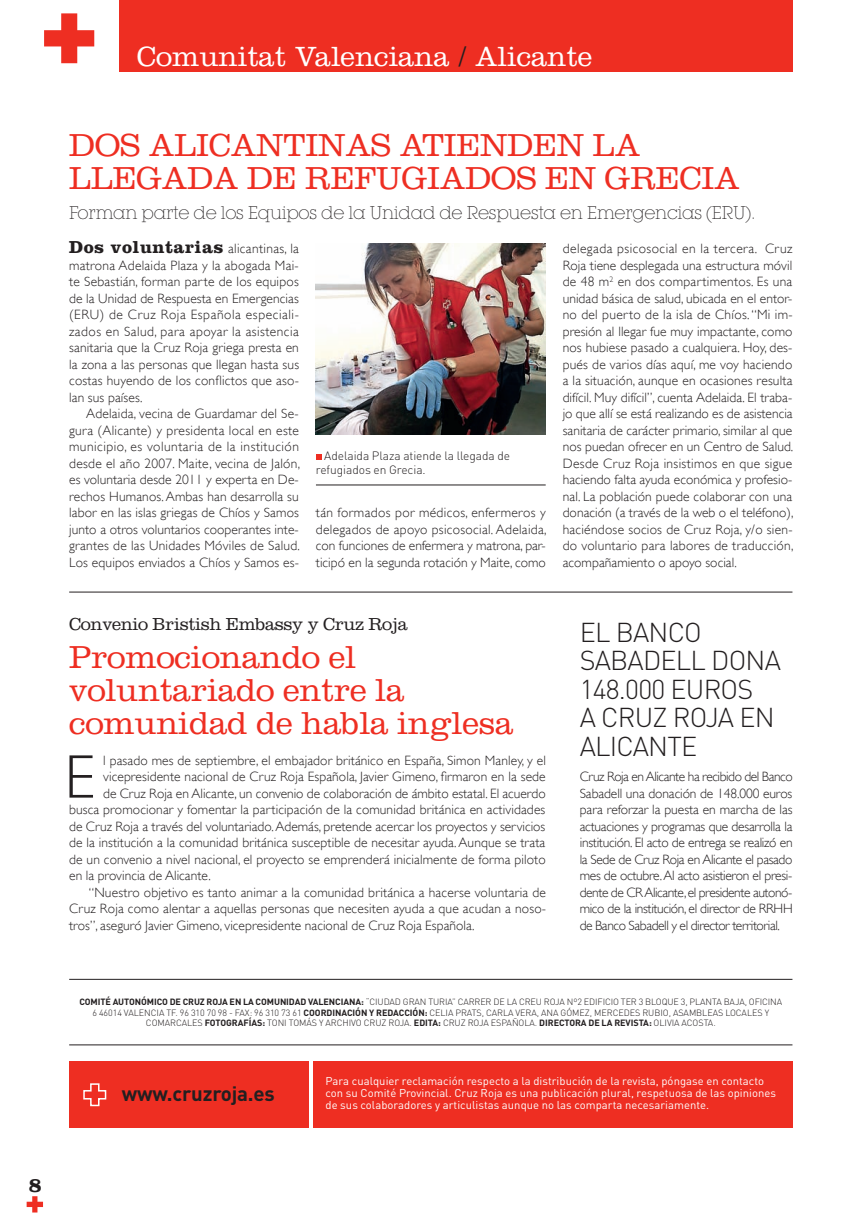
<style>
.page{position:relative;width:851px;height:1221px;background:#fff}
.page>*{position:absolute;margin:0;border:0;box-sizing:border-box;transform-origin:0 0}
.t1{font:300 61.95px "Gill Sans";color:#231f20}
.t2{font:300 33px/33px "Clarendon";letter-spacing:-.005em;color:#ee2e22}
.t3{font:300 28.8px "Clarendon";color:#fff}
.t4{font:300 27px/28.5px "DIN";letter-spacing:-.03em;color:#231f20}
.t5{font:700 21px "Clarendon";color:#231f20}
.t6{font:700 20.4px "DIN";letter-spacing:-.01em;color:#231f20}
.t7{font:300 18px "Lubalin Graph IT Cby BT Xtra";letter-spacing:-.015em;color:#231f20}
.t8{font:300 18px "Clarendon";letter-spacing:-.015em;color:#231f20}
.t9{font:700 18px "Clarendon";letter-spacing:.025em;color:#231f20}
.t10{font:300 13.5px/16.5px "Gill Sans";letter-spacing:.01em;color:#231f20;text-align:justify}
.t11{font:300 13.5px "Gill Sans";letter-spacing:.04em;color:#231f20}
.t12{font:300 13.5px "Gill Sans";letter-spacing:.035em;color:#231f20}
.t13{font:300 12px/14.2px "DIN";letter-spacing:-.005em;color:#231f20}
.t14{font:11.25px/12px "DIN";letter-spacing:.005em;color:#fff}
.t15{font:300 9px/10.5px "DIN";letter-spacing:-.005em;color:#231f20;text-align:center}
.s1{color:#231f20}
.s2{font-family:"Gill Sans";font-weight:300;font-size:13.5px}
.s3{font-weight:700}
</style>
<div class="page">
<svg style="left:27px;top:1196px;width:16px;height:17px"></svg>
<div style="left:119px;top:0;width:673px;height:72px;background:#ee2e22"></div>
<svg style="left:44px;top:13px;width:50px;height:50px"></svg>
<div style="left:69px;top:1062px;width:239px;height:66px;background:#ee2e22"></div>
<div style="left:313px;top:1062px;width:479px;height:66px;background:#ee2e22"></div>
<hr style="left:69px;top:1045px;width:723px;height:1px;background:#231f20">
<hr style="left:69px;top:979px;width:723px;height:1px;background:#231f20">
<hr style="left:69px;top:592px;width:723px;height:1px;background:#231f20">
<svg style="left:83px;top:1083px;width:24px;height:24px"></svg>
<hr style="left:316px;top:485px;width:229px;height:1px;background:#231f20">
<svg style="left:316px;top:454px;width:5px;height:6px"></svg>
<img style="left:316px;top:243px;width:229px;height:192px">
<p class="t5" style="left:29px;top:1177px;width:14px">8</p>
<p class="t3" style="left:137px;top:46px;width:456px">Comunitat Valenciana <span class="s1">/</span> Alicante</p>
<p class="t2" style="left:69px;top:131px;width:672px">DOS ALICANTINAS ATIENDEN LA<br>LLEGADA DE REFUGIADOS EN GRECIA</p>
<p class="t7" style="left:69px;top:206px;width:688px">Forman parte de los Equipos de la Unidad de Respuesta en Emergencias (ERU).</p>
<p class="t9" style="left:69px;top:240px;width:231px">Dos voluntarias <span class="s2">alicantinas, la</span></p>
<p class="t10" style="left:69px;top:257px;width:231px">matrona Adelaida Plaza y la abogada Mai-</p>
<p class="t10" style="left:69px;top:273px;width:231px">te Sebastián, forman parte de los equipos</p>
<p class="t10" style="left:69px;top:290px;width:231px">de la Unidad de Respuesta en Emergencias</p>
<p class="t11" style="left:69px;top:307px;width:231px">(ERU) de Cruz Roja Española especiali-</p>
<p class="t12" style="left:69px;top:323px;width:231px">zados en Salud, para apoyar la asistencia</p>
<p class="t10" style="left:69px;top:339px;width:231px">sanitaria que la Cruz Roja griega presta en</p>
<p class="t10" style="left:69px;top:356px;width:231px">la zona a las personas que llegan hasta sus</p>
<p class="t10" style="left:69px;top:372px;width:231px">costas huyendo de los conflictos que aso-</p>
<p class="t10" style="left:69px;top:389px;width:75px">lan sus países.</p>
<p class="t10" style="left:86px;top:405px;width:214px">Adelaida, vecina de Guardamar del Se-</p>
<p class="t10" style="left:69px;top:422px;width:231px">gura (Alicante) y presidenta local en este</p>
<p class="t11" style="left:69px;top:439px;width:231px">municipio, es voluntaria de la institución</p>
<p class="t10" style="left:69px;top:455px;width:232px">desde el año 2007. Maite, vecina de Jalón,</p>
<p class="t10" style="left:69px;top:471px;width:231px">es voluntaria desde 2011 y experta en De-</p>
<p class="t10" style="left:69px;top:488px;width:231px">rechos Humanos. Ambas han desarrolla su</p>
<p class="t10" style="left:69px;top:504px;width:231px">labor en las islas griegas de Chíos y Samos</p>
<p class="t10" style="left:69px;top:521px;width:231px">junto a otros voluntarios cooperantes inte-</p>
<p class="t10" style="left:69px;top:537px;width:232px">grantes de las Unidades Móviles de Salud.</p>
<p class="t10" style="left:69px;top:554px;width:231px">Los equipos enviados a Chíos y Samos es-</p>
<p class="t13" style="left:316px;top:450px;width:196px;text-indent:8px">Adelaida Plaza atiende la llegada de refugiados en Grecia.</p>
<p class="t10" style="left:316px;top:504px;width:232px">tán formados por médicos, enfermeros y delegados de apoyo psicosocial. Adelaida, con funciones de enfermera y matrona, par&shy;ticipó en la segunda rotación y Maite, como</p>
<p class="t10" style="left:562px;top:240px;width:232px">delegada psicosocial en la tercera. Cruz Roja tiene desplegada una estructura móvil de 48 m<sup>2</sup> en dos compartimentos. Es una unidad básica de salud, ubicada en el entor&shy;no del puerto de la isla de Chíos. “Mi im&shy;presión al llegar fue muy impactante, como nos hubiese pasado a cualquiera. Hoy, des&shy;pués de varios días aquí, me voy haciendo a la situación, aunque en ocasiones resulta difícil. Muy difícil”, cuenta Adelaida. El traba&shy;jo que allí se está realizando es de asistencia sanitaria de carácter primario, similar al que nos puedan ofrecer en un Centro de Salud.<br>Desde Cruz Roja insistimos en que sigue haciendo falta ayuda económica y profesio&shy;nal. La población puede colaborar con una donación (a través de la web o el teléfono), haciéndose socios de Cruz Roja, y/o sien&shy;do voluntario para labores de traducción, acompañamiento o apoyo social.</p>
<p class="t8" style="left:69px;top:617px;width:340px">Convenio Bristish Embassy y Cruz Roja</p>
<p class="t2" style="left:69px;top:643px;width:445px">Promocionando el voluntariado entre la comunidad de habla inglesa</p>
<p class="t1" style="left:65px;top:742px;width:32px">E</p>
<p class="t10" style="left:103px;top:752px;width:444px">l pasado mes de septiembre, el embajador británico en España, Simon Manley, y el</p>
<p class="t10" style="left:103px;top:768px;width:444px">vicepresidente nacional de Cruz Roja Española, Javier Gimeno, firmaron en la sede</p>
<p class="t10" style="left:103px;top:785px;width:444px">de Cruz Roja en Alicante, un convenio de colaboración de ámbito estatal. El acuerdo</p>
<p class="t10" style="left:69px;top:801px;width:477px">busca promocionar y fomentar la participación de la comunidad británica en actividades</p>
<p class="t10" style="left:69px;top:818px;width:477px">de Cruz Roja a través del voluntariado. Además, pretende acercar los proyectos y servicios</p>
<p class="t10" style="left:69px;top:834px;width:477px">de la institución a la comunidad británica susceptible de necesitar ayuda. Aunque se trata</p>
<p class="t10" style="left:69px;top:851px;width:478px">de un convenio a nivel nacional, el proyecto se emprenderá inicialmente de forma piloto</p>
<p class="t10" style="left:69px;top:867px;width:143px">en la provincia de Alicante.</p>
<p class="t10" style="left:89px;top:884px;width:458px">“Nuestro objetivo es tanto animar a la comunidad británica a hacerse voluntaria de</p>
<p class="t10" style="left:69px;top:900px;width:478px">Cruz Roja como alentar a aquellas personas que necesiten ayuda a que acudan a noso-</p>
<p class="t10" style="left:69px;top:917px;width:407px">tros”, aseguró Javier Gimeno, vicepresidente nacional de Cruz Roja Española.</p>
<p class="t4" style="left:579px;top:621px;width:203px">EL BANCO<br>SABADELL DONA<br>148.000 EUROS<br>A CRUZ ROJA EN<br>ALICANTE</p>
<p class="t10" style="left:579px;top:768px;width:214px">Cruz Roja en Alicante ha recibido del Banco Sabadell una donación de 148.000 euros para reforzar la puesta en marcha de las actuaciones y programas que desarrolla la institución. El acto de entrega se realizó en la Sede de Cruz Roja en Alicante el pasado mes de octubre. Al acto asistieron el presi&shy;dente de CR Alicante, el presidente autonó&shy;mico de la institución, el director de RRHH de Banco Sabadell y el director territorial.</p>
<p class="t15" style="left:79px;top:998px;width:704px"><span class="s3">COMITÉ AUTONÓMICO DE CRUZ ROJA EN LA COMUNIDAD VALENCIANA:</span> “CIUDAD GRAN TURIA” CARRER DE LA CREU ROJA Nº2 EDIFICIO TER 3 BLOQUE 3, PLANTA BAJA, OFICINA<br>6 46014 VALENCIA TF. 96 310 70 98 - FAX: 96 310 73 61 <span class="s3">COORDINACIÓN Y REDACCIÓN:</span> CELIA PRATS, CARLA VERA, ANA GÓMEZ, MERCEDES RUBIO, ASAMBLEAS LOCALES Y<br>COMARCALES <span class="s3">FOTOGRAFÍAS:</span> TONI TOMÁS Y ARCHIVO CRUZ ROJA. <span class="s3">EDITA:</span> CRUZ ROJA ESPAÑOLA. <span class="s3">DIRECTORA DE LA REVISTA:</span> OLIVIA ACOSTA.</p>
<p class="t6" style="left:122px;top:1086px;width:154px">www.cruzroja.es</p>
<p class="t14" style="left:325px;top:1077px;width:452px">Para cualquier reclamación respecto a la distribución de la revista, póngase en contacto con su Comité Provincial. Cruz Roja es una publicación plural, respetuosa de las opiniones de sus colaboradores y articulistas aunque no las comparta necesariamente.</p>
</div>
